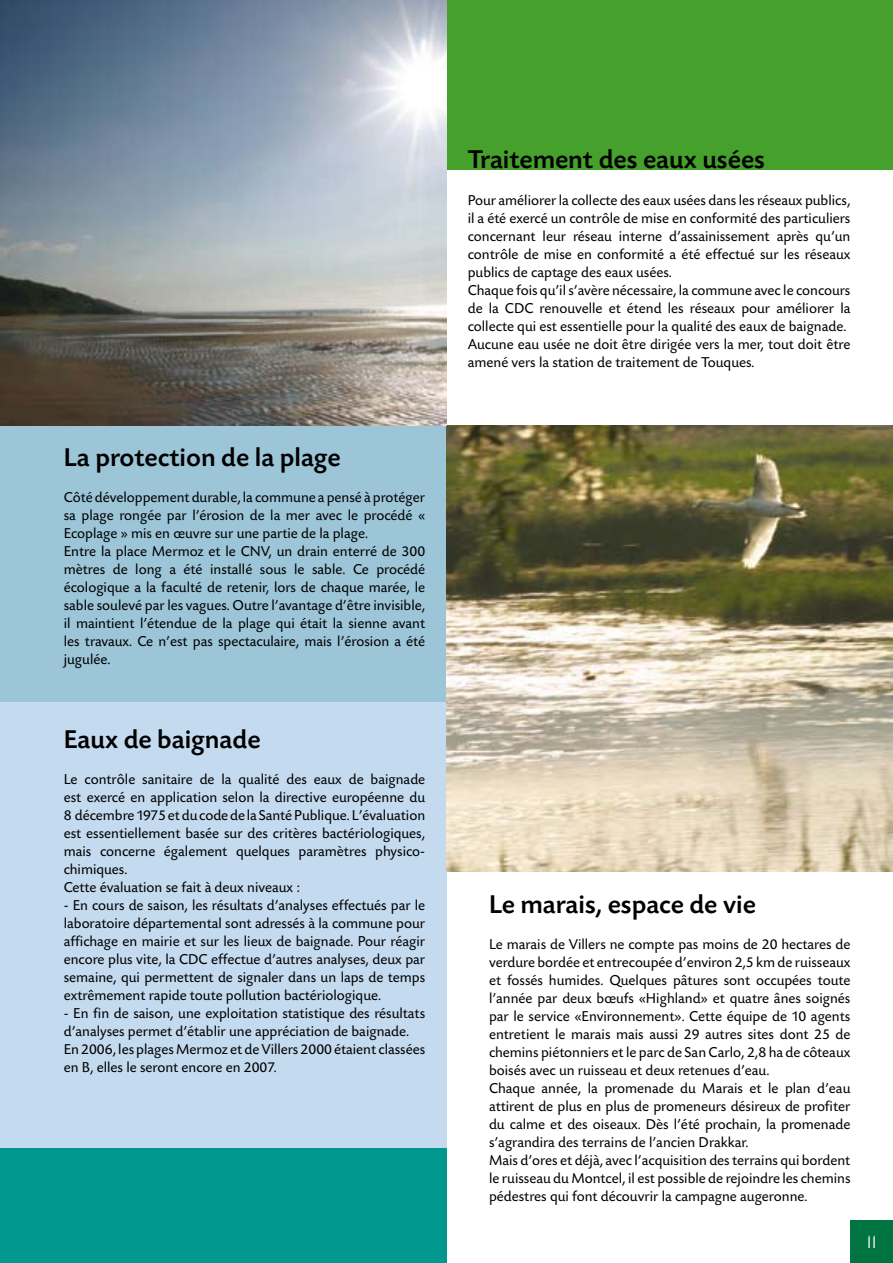
<style>
.page{position:relative;width:893px;height:1263px;background:#fff}
.page>*{position:absolute;margin:0;border:0;box-sizing:border-box;transform-origin:0 0}
.t1{font:500 27px "Today SB";color:#000}
.t2{font:18px "Mostra One";color:#fff}
.t3{font:15px/18px "Today SB";color:#000}
</style>
<div class="page">
<div style="left:0;top:702px;width:446px;height:561px;background:#c3daef"></div>
<div style="left:0;top:211px;width:446px;height:491px;background:#9cc5d8"></div>
<div style="left:0;top:0;width:893px;height:170px;background:#45a12b"></div>
<img style="left:446px;top:425px;width:447px;height:447px">
<img style="left:0;top:0;width:446px;height:425px">
<div style="left:0;top:1148px;width:446px;height:115px;background:#00978f"></div>
<div style="left:850px;top:1220px;width:43px;height:43px;background:#007440"></div>
<h1 class="t1" style="left:64px;top:443px;width:279px">La protection de la plage</h1>
<p class="t3" style="left:64px;top:489px;width:363px">Côté développement durable, la commune a pensé à protéger sa plage rongée par l’érosion de la mer avec le procédé « Ecoplage » mis en œuvre sur une partie de la plage.<br>Entre la place Mermoz et le CNV, un drain enterré de 300 mètres de long a été installé sous le sable. Ce procédé écologique a la faculté de retenir, lors de chaque marée, le sable soulevé par les vagues. Outre l’avantage d’être invisible, il maintient l’étendue de la plage qui était la sienne avant les travaux. Ce n’est pas spectaculaire, mais l’érosion a été jugulée.</p>
<h1 class="t1" style="left:64px;top:725px;width:198px">Eaux de baignade</h1>
<p class="t3" style="left:64px;top:770px;width:363px">Le contrôle sanitaire de la qualité des eaux de baignade est exercé en application selon la directive européenne du 8 décembre 1975 et du code de la Santé Publique. L’évaluation est essentiellement basée sur des critères bactériologiques, mais concerne également quelques paramètres physico&shy;chimiques.<br>Cette évaluation se fait à deux niveaux :</p>
<p class="t3" style="left:64px;top:896px;width:363px;text-align:justify">- En cours de saison, les résultats d’analyses effectués par le laboratoire départemental sont adressés à la commune pour affichage en mairie et sur les lieux de baignade. Pour réagir encore plus vite, la CDC effectue d’autres analyses, deux par semaine, qui permettent de signaler dans un laps de temps extrêmement rapide toute pollution bactériologique.</p>
<p class="t3" style="left:64px;top:1004px;width:363px">- En fin de saison, une exploitation statistique des résultats d’analyses permet d’établir une appréciation de baignade.<br>En 2006, les plages Mermoz et de Villers 2000 étaient classées en B, elles le seront encore en 2007.</p>
<h1 class="t1" style="left:468px;top:145px;width:299px">Traitement des eaux usées</h1>
<p class="t3" style="left:468px;top:191px;width:384px">Pour améliorer la collecte des eaux usées dans les réseaux publics, il a été exercé un contrôle de mise en conformité des particuliers concernant leur réseau interne d’assainissement après qu’un contrôle de mise en conformité a été effectué sur les réseaux publics de captage des eaux usées.<br>Chaque fois qu’il s’avère nécessaire, la commune avec le concours de la CDC renouvelle et étend les réseaux pour améliorer la collecte qui est essentielle pour la qualité des eaux de baignade.<br>Aucune eau usée ne doit être dirigée vers la mer, tout doit être amené vers la station de traitement de Touques.</p>
<h1 class="t1" style="left:489px;top:890px;width:268px">Le marais, espace de vie</h1>
<p class="t3" style="left:489px;top:935px;width:363px">Le marais de Villers ne compte pas moins de 20 hectares de verdure bordée et entrecoupée d’environ 2,5 km de ruisseaux et fossés humides. Quelques pâtures sont occupées toute l’année par deux bœufs «Highland» et quatre ânes soignés par le service «Environnement». Cette équipe de 10 agents entretient le marais mais aussi 29 autres sites dont 25 de chemins piétonniers et le parc de San Carlo, 2,8 ha de côteaux boisés avec un ruisseau et deux retenues d’eau.<br>Chaque année, la promenade du Marais et le plan d’eau attirent de plus en plus de promeneurs désireux de profiter du calme et des oiseaux. Dès l’été prochain, la promenade s’agrandira des terrains de l’ancien Drakkar.<br>Mais d’ores et déjà, avec l’acquisition des terrains qui bordent le ruisseau du Montcel, il est possible de rejoindre les chemins pédestres qui font découvrir la campagne augeronne.</p>
<p class="t2" style="left:867px;top:1232px;width:11px">11</p>
</div>
